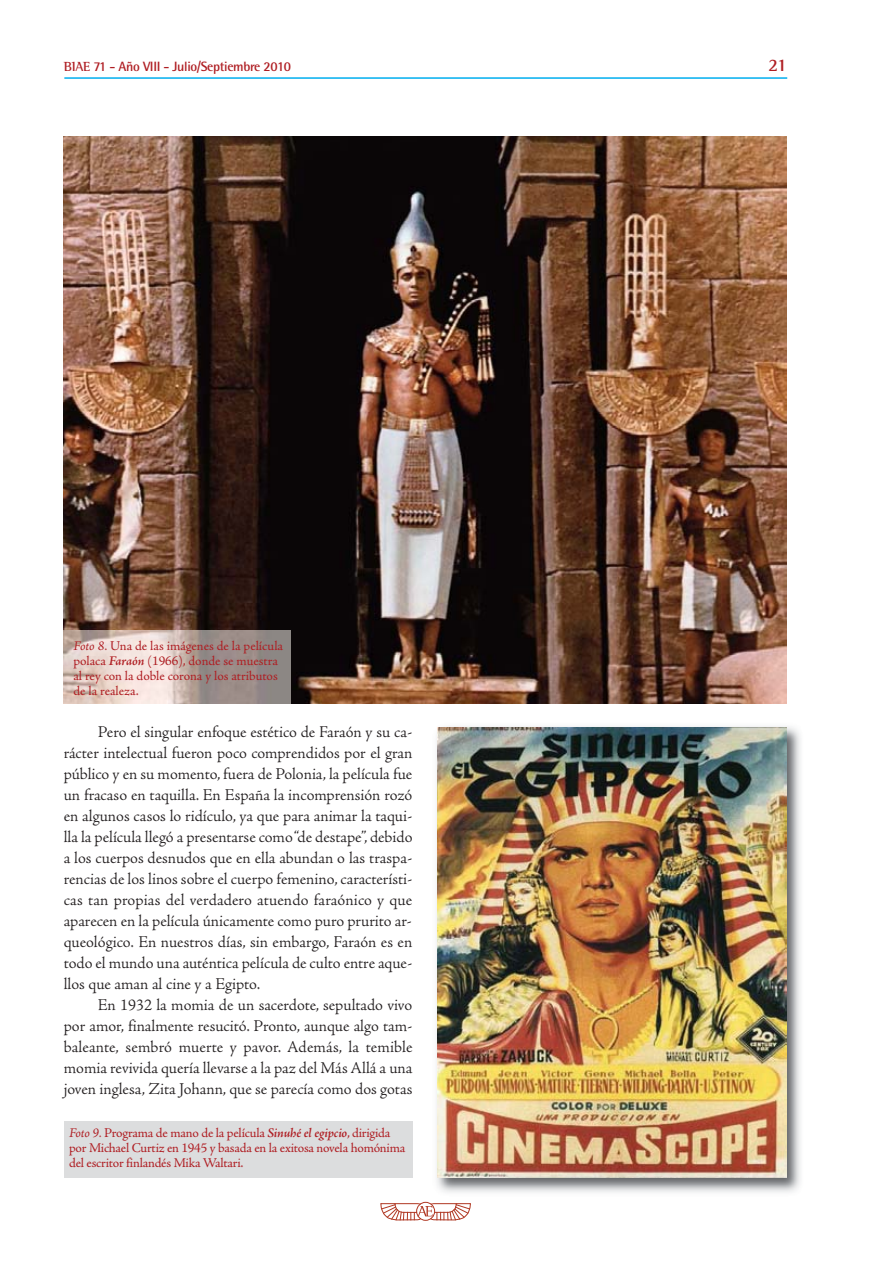
<style>
.page{position:relative;width:893px;height:1263px;background:#fff}
.page>*{position:absolute;margin:0;border:0;box-sizing:border-box;transform-origin:0 0}
.t1{font:700 18px "Rotis Semi Serif";color:#af1e23}
.t2{font:300 16.5px/21px "Adobe Jenson Pro";color:#231f20;text-align:justify}
.t3{font:13.5px/15px "Adobe Jenson Pro";letter-spacing:-.015em;color:#af1e23}
.t4{font:700 13.5px "Rotis Semi Sans";letter-spacing:-.025em;color:#af1e23}
.s1{font-family:"Rotis Semi Serif"}
.s2{font-style:italic}
.s3{font-weight:300}
.s4{font-weight:600;font-style:italic}
</style>
<div class="page">
<hr style="left:64px;top:77px;width:723px;height:2px;background:#00aeef">
<div style="left:416px;top:1202px;width:19px;height:19px;border:1px solid #b03823;border-radius:50%"></div>
<svg style="left:380px;top:1203px;width:91px;height:18px"></svg>
<img style="left:64px;top:136px;width:723px;height:568px">
<img style="left:436px;top:726px;width:365px;height:467px">
<img style="left:438px;top:727px;width:349px;height:451px">
<img style="left:64px;top:631px;width:227px;height:73px">
<div style="left:64px;top:1122px;width:348px;height:56px;background:#dcddde"></div>
<p class="t4" style="left:64px;top:62px;width:229px"><span class="s1">BIAE</span> 71 - Año VIII - Julio/Septiembre 2010</p>
<p class="t1" style="left:768px;top:58px;width:20px">21</p>
<p class="t3" style="left:73px;top:640px;width:211px"><span class="s2">Foto 8</span><span class="s3">.</span> Una de las imágenes de la película polaca <span class="s4">Faraón</span> (1966), donde se muestra al rey con la doble corona y los atributos de la realeza.</p>
<p class="t2" style="left:64px;top:722px;width:350px;text-indent:34px">Pero el singular enfoque estético de Faraón y su ca&shy;rácter intelectual fueron poco comprendidos por el gran público y en su momento, fuera de Polonia, la película fue un fracaso en taquilla. En España la incomprensión rozó en algunos casos lo ridículo, ya que para animar la taqui&shy;lla la película llegó a presentarse como “de destape”, debido a los cuerpos desnudos que en ella abundan o las traspa&shy;rencias de los linos sobre el cuerpo femenino, característi&shy;cas tan propias del verdadero atuendo faraónico y que aparecen en la película únicamente como puro prurito ar&shy;queológico. En nuestros días, sin embargo, Faraón es en todo el mundo una auténtica película de culto entre aque&shy;llos que aman al cine y a Egipto.</p>
<p class="t2" style="left:64px;top:996px;width:350px;text-indent:34px">En 1932 la momia de un sacerdote, sepultado vivo por amor, finalmente resucitó. Pronto, aunque algo tam&shy;baleante, sembró muerte y pavor. Además, la temible momia revivida quería llevarse a la paz del Más Allá a una joven inglesa, Zita Johann, que se parecía como dos gotas</p>
<p class="t3" style="left:69px;top:1127px;width:338px"><span class="s2">Foto 9</span><span class="s3">.</span> Programa de mano de la película <span class="s4">Sinuhé el egipcio</span>, dirigida por Michael Curtiz en 1945 y basada en la exitosa novela homónima del escritor finlandés Mika Waltari.</p>
</div>
